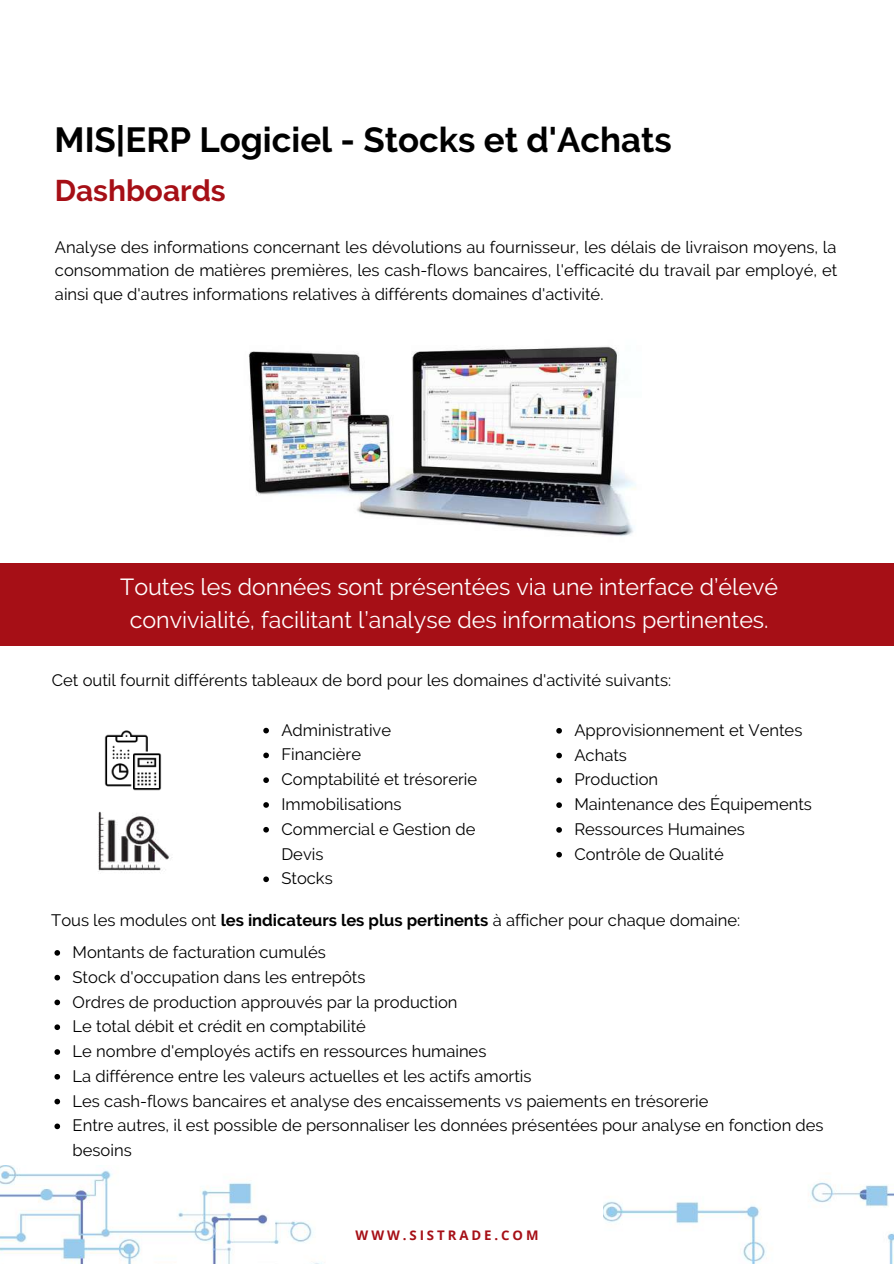
<style>
.page{position:relative;width:894px;height:1264px;background:#fff}
.page>*{position:absolute;margin:0;border:0;box-sizing:border-box;transform-origin:0 0}
.t1{font:700 34.8px "Raleway";color:#000}
.t2{font:700 29.85px "Raleway";color:#a60f16}
.t3{font:23.25px/32.7px "Raleway";color:#fff;text-align:center}
.t4{font:16.5px/24.8px "Raleway";color:#000}
.t5{font:700 13.2px "Open Sans";letter-spacing:.22em;color:#a60f16}
.s1{font-weight:700}
</style>
<div class="page">
<img style="left:603px;top:1182px;width:290px;height:81px">
<img style="left:0;top:1165px;width:322px;height:98px">
<div style="left:0;top:563px;width:893px;height:82px;background:#a60f16"></div>
<img style="left:249px;top:346px;width:387px;height:191px">
<svg style="left:54px;top:950px;width:6px;height:5px"></svg>
<svg style="left:54px;top:974px;width:6px;height:6px"></svg>
<svg style="left:54px;top:999px;width:6px;height:6px"></svg>
<svg style="left:54px;top:1024px;width:6px;height:6px"></svg>
<svg style="left:54px;top:1049px;width:6px;height:5px"></svg>
<svg style="left:54px;top:1074px;width:6px;height:5px"></svg>
<svg style="left:54px;top:1098px;width:6px;height:6px"></svg>
<svg style="left:54px;top:1123px;width:6px;height:6px"></svg>
<svg style="left:263px;top:727px;width:6px;height:6px"></svg>
<svg style="left:263px;top:752px;width:6px;height:6px"></svg>
<svg style="left:263px;top:777px;width:6px;height:6px"></svg>
<svg style="left:263px;top:802px;width:6px;height:5px"></svg>
<svg style="left:263px;top:827px;width:6px;height:5px"></svg>
<svg style="left:263px;top:876px;width:6px;height:6px"></svg>
<svg style="left:556px;top:728px;width:5px;height:5px"></svg>
<svg style="left:556px;top:752px;width:5px;height:6px"></svg>
<svg style="left:556px;top:777px;width:5px;height:6px"></svg>
<svg style="left:556px;top:802px;width:5px;height:6px"></svg>
<svg style="left:556px;top:827px;width:5px;height:5px"></svg>
<svg style="left:556px;top:851px;width:5px;height:6px"></svg>
<img style="left:104px;top:730px;width:58px;height:61px">
<img style="left:97px;top:811px;width:72px;height:61px">
<h1 class="t1" style="left:55px;top:119px;width:618px">MIS|ERP Logiciel - Stocks et d'Achats</h1>
<h2 class="t2" style="left:55px;top:173px;width:172px">Dashboards</h2>
<p class="t4" style="left:55px;top:235px;width:783px;line-height:23.7px;text-align:justify">Analyse des informations concernant les dévolutions au fournisseur, les délais de livraison moyens, la consommation de matières premières, les cash-flows bancaires, l'efficacité du travail par employé, et ainsi que d'autres informations relatives à différents domaines d'activité.</p>
<h3 class="t3" style="left:120px;top:570px;width:659px">Toutes les données sont présentées via une interface d’élevé convivialité, facilitant l’analyse des informations pertinentes.</h3>
<p class="t4" style="left:52px;top:667px;width:620px">Cet outil fournit différents tableaux de bord pour les domaines d'activité suivants:</p>
<p class="t4" style="left:281px;top:717px;width:197px">Administrative<br>Financière<br>Comptabilité et trésorerie<br>Immobilisations<br>Commercial e Gestion de<br>Devis<br>Stocks</p>
<p class="t4" style="left:574px;top:717px;width:239px">Approvisionnement et Ventes<br>Achats<br>Production<br>Maintenance des Équipements<br>Ressources Humaines<br>Contrôle de Qualité</p>
<p class="t4" style="left:51px;top:908px;width:690px">Tous les modules ont <span class="s1">les indicateurs les plus pertinents</span> à afficher pour chaque domaine:</p>
<p class="t4" style="left:73px;top:939px;width:752px">Montants de facturation cumulés<br>Stock d'occupation dans les entrepôts<br>Ordres de production approuvés par la production<br>Le total débit et crédit en comptabilité<br>Le nombre d'employés actifs en ressources humaines<br>La différence entre les valeurs actuelles et les actifs amortis<br>Les cash-flows bancaires et analyse des encaissements vs paiements en trésorerie<br>Entre autres, il est possible de personnaliser les données présentées pour analyse en fonction des besoins</p>
<p class="t5" style="left:355px;top:1225px;width:184px">WWW.SISTRADE.COM</p>
</div>
